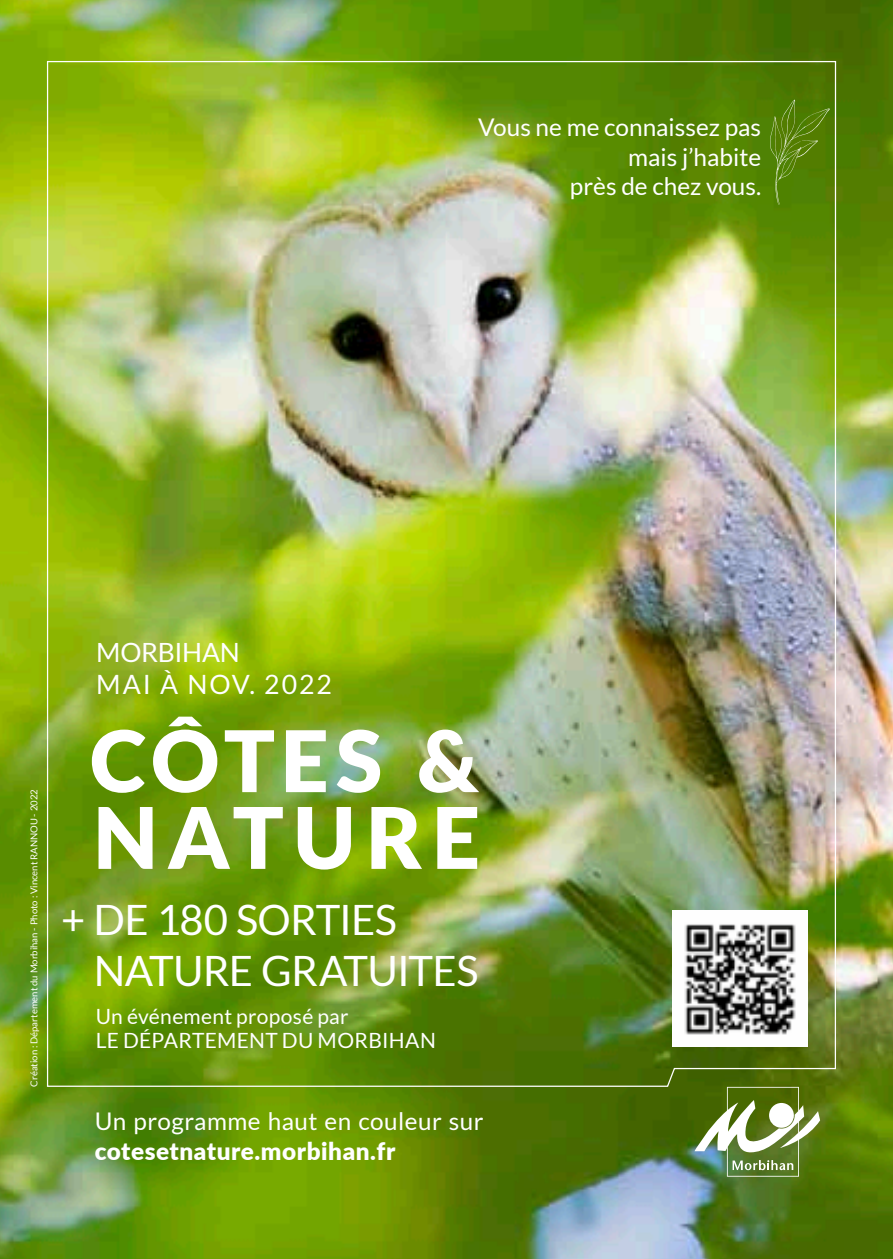
<style>
.page{position:relative;width:893px;height:1259px;background:#fff}
.page>*{position:absolute;margin:0;border:0;box-sizing:border-box;transform-origin:0 0}
.t1{font:41.7px/50.1px "Lato";letter-spacing:-.02em;color:#fff}
.t2{font:26.7px "Lato";letter-spacing:.075em;color:#fff}
.t3{font:26.4px "Lato";letter-spacing:-.015em;color:#fff}
.t4{font:24.3px/29.4px "Lato";color:#fff;text-align:right}
.t5{font:24.3px "Lato";letter-spacing:.02em;color:#fff}
.t6{font:900 24.3px "Lato";letter-spacing:.025em;color:#fff}
.t7{font:21px/24px "Lato";letter-spacing:.015em;color:#fff}
.t8{font:9.6px "Lato";color:#fff}
</style>
<div class="page">
<img style="left:0;top:0;width:893px;height:1259px">
<img style="left:46px;top:60px;width:791px;height:1027px">
<svg style="left:694px;top:1087px;width:126px;height:89px"></svg>
<svg style="left:92px;top:716px;width:387px;height:77px"></svg>
<svg style="left:99px;top:807px;width:378px;height:62px"></svg>
<svg style="left:770px;top:99px;width:60px;height:106px;background:#57840c"></svg>
<img style="left:672px;top:910px;width:136px;height:136px">
<h3 class="t4" style="left:478px;top:113px;width:285px">Vous ne me connaissez pas mais j’habite<br>près de chez vous.</h3>
<h3 class="t3" style="left:96px;top:637px;width:145px">MORBIHAN</h3>
<h2 class="t2" style="left:96px;top:669px;width:237px">MAI À NOV. 2022</h2>
<p class="t8" style="left:29px;top:1086px;width:299px;rotate:-90deg">Création : Département du Morbihan - Photo : Vincent RANNOU - 2022</p>
<h1 class="t1" style="left:94px;top:895px;width:386px;text-indent:-32px">+ DE 180 SORTIES<br>NATURE GRATUITES</h1>
<h3 class="t7" style="left:96px;top:1004px;width:342px">Un événement proposé par<br>LE DÉPARTEMENT DU MORBIHAN</h3>
<h3 class="t5" style="left:95px;top:1108px;width:390px">Un programme haut en couleur sur</h3>
<h3 class="t6" style="left:95px;top:1132px;width:302px">cotesetnature.morbihan.fr</h3>
</div>
